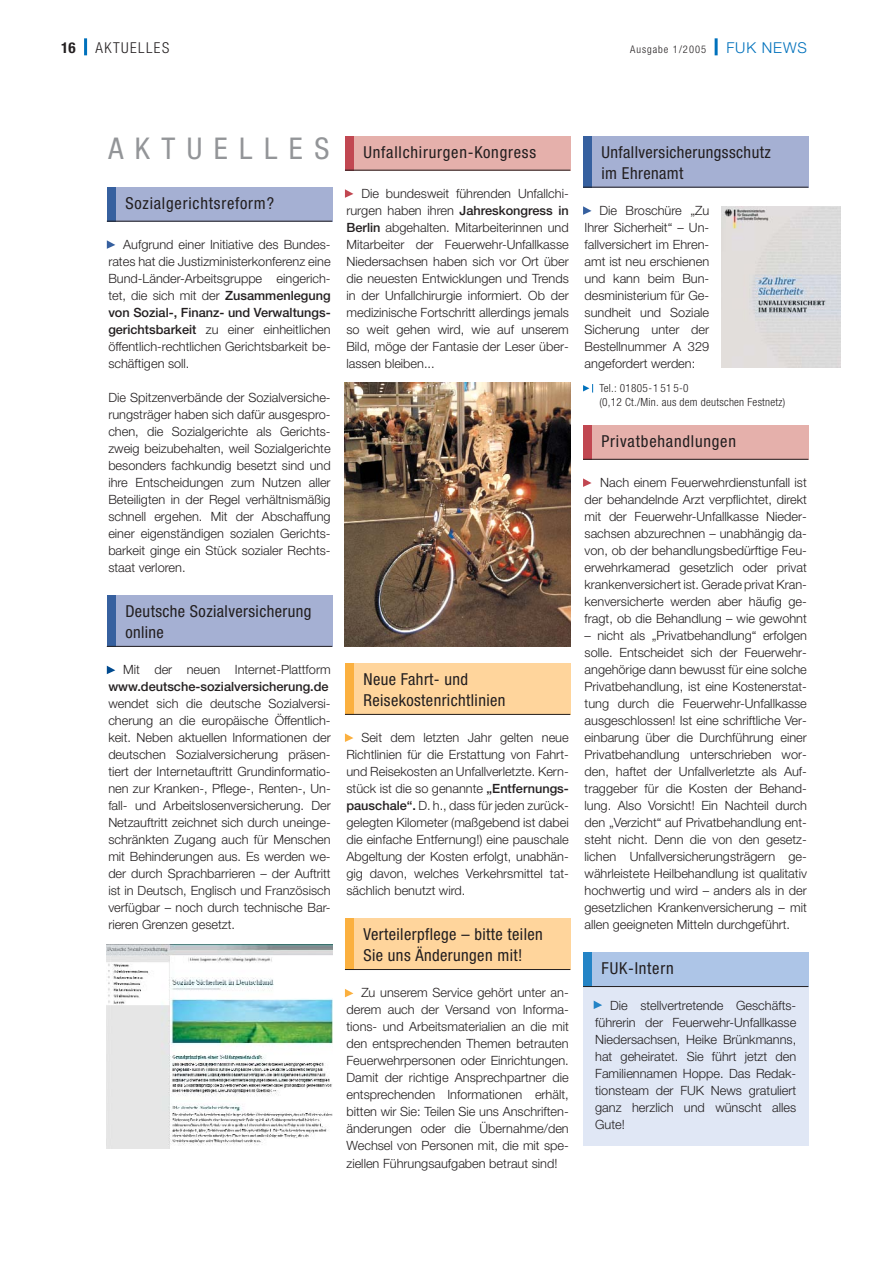
<style>
.page{position:relative;width:894px;height:1263px;background:#fff}
.page>*{position:absolute;margin:0;border:0;box-sizing:border-box;transform-origin:0 0}
.t1{font:condensed 30px "Helvetica Neue";letter-spacing:.385em;color:#939598}
.t2{font:condensed 16.5px/21px "Helvetica Neue";letter-spacing:.025em;color:#231f20}
.t3{font:condensed 16.5px "Helvetica Neue";letter-spacing:.05em;color:#231f20}
.t4{font:300 condensed 15px "Helvetica Neue";letter-spacing:.095em;color:#231f20}
.t5{font:300 15px "Helvetica Neue";letter-spacing:.055em;color:#0071bc}
.t6{font:700 condensed 15px "Helvetica Neue";color:#231f20}
.t7{font:300 12.75px/17px "Helvetica Neue";color:#231f20;text-align:justify}
.t8{font:500 12.75px "Helvetica Neue";color:#231f20}
.t9{font:300 condensed 11.25px/13.5px "Helvetica Neue";letter-spacing:.025em;color:#231f20}
.t10{font:300 condensed 10.5px "Helvetica Neue";letter-spacing:.095em;color:#231f20}
.s1{font-weight:500}
</style>
<div class="page">
<div style="left:583px;top:987px;width:225px;height:159px;background:#e0e7f5"></div>
<div style="left:583px;top:425px;width:225px;height:34px;background:#e5b0ab"></div>
<div style="left:583px;top:425px;width:9px;height:34px;background:#c14751"></div>
<hr style="left:583px;top:459px;width:225px;height:1px;background:#231f20">
<div style="left:345px;top:136px;width:225px;height:34px;background:#e5b0ab"></div>
<div style="left:345px;top:136px;width:8px;height:34px;background:#c14751"></div>
<hr style="left:345px;top:170px;width:225px;height:1px;background:#231f20">
<div style="left:583px;top:953px;width:225px;height:34px;background:#adc5e7"></div>
<div style="left:583px;top:953px;width:9px;height:34px;background:#2484c6"></div>
<hr style="left:583px;top:986px;width:225px;height:1px;background:#231f20">
<img style="left:107px;top:944px;width:225px;height:204px">
<svg style="left:107px;top:666px;width:8px;height:8px"></svg>
<svg style="left:594px;top:1001px;width:8px;height:8px"></svg>
<hr style="left:84px;top:38px;width:3px;height:17px;background:#0071bc">
<hr style="left:715px;top:38px;width:3px;height:17px;background:#0071bc">
<div style="left:107px;top:595px;width:225px;height:51px;background:#a5b0d3"></div>
<div style="left:107px;top:595px;width:8px;height:51px;background:#36609f"></div>
<hr style="left:107px;top:646px;width:225px;height:1px;background:#231f20">
<svg style="left:345px;top:989px;width:8px;height:8px"></svg>
<div style="left:345px;top:919px;width:225px;height:51px;background:#ffd59c"></div>
<div style="left:345px;top:919px;width:8px;height:51px;background:#fbb03f"></div>
<hr style="left:345px;top:969px;width:225px;height:1px;background:#231f20">
<svg style="left:345px;top:733px;width:8px;height:9px"></svg>
<div style="left:345px;top:663px;width:225px;height:51px;background:#ffd59c"></div>
<div style="left:345px;top:663px;width:8px;height:51px;background:#fbb03f"></div>
<hr style="left:345px;top:714px;width:225px;height:1px;background:#231f20">
<svg style="left:583px;top:206px;width:9px;height:9px"></svg>
<div style="left:583px;top:136px;width:225px;height:51px;background:#a5b0d3"></div>
<div style="left:583px;top:136px;width:9px;height:51px;background:#36609f"></div>
<hr style="left:583px;top:187px;width:225px;height:1px;background:#231f20">
<img style="left:345px;top:383px;width:225px;height:263px">
<div style="left:107px;top:187px;width:225px;height:34px;background:#a5b0d3"></div>
<div style="left:107px;top:187px;width:8px;height:34px;background:#36609f"></div>
<hr style="left:107px;top:221px;width:225px;height:1px;background:#231f20">
<svg style="left:107px;top:240px;width:8px;height:9px"></svg>
<svg style="left:345px;top:189px;width:8px;height:9px"></svg>
<svg style="left:583px;top:478px;width:9px;height:9px"></svg>
<img style="left:721px;top:206px;width:119px;height:162px">
<svg style="left:583px;top:384px;width:10px;height:9px"></svg>
<p class="t6" style="left:61px;top:42px;width:16px">16</p>
<p class="t4" style="left:96px;top:42px;width:75px">AKTUELLES</p>
<p class="t10" style="left:630px;top:45px;width:78px">Ausgabe 1/2005</p>
<p class="t5" style="left:726px;top:42px;width:82px">FUK NEWS</p>
<h1 class="t1" style="left:108px;top:138px;width:223px">AKTUELLES</h1>
<p class="t3" style="left:125px;top:197px;width:150px">Sozialgerichtsreform?</p>
<p class="t7" style="left:108px;top:237px;width:224px;text-indent:15px">Aufgrund einer Initiative des Bundes&shy;rates hat die Justizministerkonferenz eine Bund-Länder-Arbeitsgruppe eingerich&shy;tet, die sich mit der <span class="s1">Zusammenlegung von Sozial-, Finanz- und Verwaltungs&shy;gerichtsbarkeit</span> zu einer einheitlichen öffentlich-rechtlichen Gerichtsbarkeit be&shy;schäftigen soll.</p>
<p class="t7" style="left:108px;top:390px;width:224px">Die Spitzenverbände der Sozialversiche&shy;rungsträger haben sich dafür ausgespro&shy;chen, die Sozialgerichte als Gerichts&shy;zweig beizubehalten, weil Sozialgerichte besonders fachkundig besetzt sind und ihre Entscheidungen zum Nutzen aller Beteiligten in der Regel verhältnismäßig schnell ergehen. Mit der Abschaffung einer eigenständigen sozialen Gerichts&shy;barkeit ginge ein Stück sozialer Rechts&shy;staat verloren.</p>
<p class="t2" style="left:125px;top:602px;width:188px">Deutsche Sozialversicherung online</p>
<p class="t7" style="left:123px;top:662px;width:209px">Mit der neuen Internet-Plattform</p>
<p class="t8" style="left:108px;top:682px;width:222px">www.deutsche-sozialversicherung.de</p>
<p class="t7" style="left:108px;top:696px;width:224px">wendet sich die deutsche Sozialversi&shy;cherung an die europäische Öffentlich&shy;keit. Neben aktuellen Informationen der deutschen Sozialversicherung präsen&shy;tiert der Internetauftritt Grundinformatio&shy;nen zur Kranken-, Pflege-, Renten-, Un&shy;fall- und Arbeitslosenversicherung. Der Netzauftritt zeichnet sich durch uneinge&shy;schränkten Zugang auch für Menschen mit Behinderungen aus. Es werden we&shy;der durch Sprachbarrieren – der Auftritt ist in Deutsch, Englisch und Französisch verfügbar – noch durch technische Bar&shy;rieren Grenzen gesetzt.</p>
<p class="t3" style="left:363px;top:146px;width:174px">Unfallchirurgen-Kongress</p>
<p class="t7" style="left:346px;top:186px;width:224px;text-indent:15px">Die bundesweit führenden Unfallchi&shy;rurgen haben ihren <span class="s1">Jahreskongress in Berlin</span> abgehalten. Mitarbeiterinnen und Mitarbeiter der Feuerwehr-Unfallkasse Niedersachsen haben sich vor Ort über die neuesten Entwicklungen und Trends in der Unfallchirurgie informiert. Ob der medizinische Fortschritt allerdings jemals so weit gehen wird, wie auf unserem Bild, möge der Fantasie der Leser über&shy;lassen bleiben...</p>
<p class="t2" style="left:363px;top:670px;width:144px">Neue Fahrt- und<br>Reisekostenrichtlinien</p>
<p class="t7" style="left:346px;top:730px;width:224px;text-indent:15px">Seit dem letzten Jahr gelten neue Richtlinien für die Erstattung von Fahrt&shy;und Reisekosten an Unfallverletzte. Kern&shy;stück ist die so genannte <span class="s1">„Entfernungs&shy;pauschale“.</span> D. h., dass für jeden zurück&shy;gelegten Kilometer (maßgebend ist dabei die einfache Entfernung!) eine pauschale Abgeltung der Kosten erfolgt, unabhän&shy;gig davon, welches Verkehrsmittel tat&shy;sächlich benutzt wird.</p>
<p class="t2" style="left:363px;top:925px;width:181px">Verteilerpflege – bitte teilen<br>Sie uns Änderungen mit!</p>
<p class="t7" style="left:346px;top:986px;width:224px;text-indent:15px">Zu unserem Service gehört unter an&shy;derem auch der Versand von Informa&shy;tions- und Arbeitsmaterialien an die mit den entsprechenden Themen betrauten Feuerwehrpersonen oder Einrichtungen.<br>Damit der richtige Ansprechpartner die entsprechenden Informationen erhält, bitten wir Sie: Teilen Sie uns Anschriften&shy;änderungen oder die Übernahme/den Wechsel von Personen mit, die mit spe&shy;ziellen Führungsaufgaben betraut sind!</p>
<p class="t2" style="left:602px;top:143px;width:171px">Unfallversicherungsschutz im Ehrenamt</p>
<p class="t7" style="left:585px;top:203px;width:126px;text-indent:15px">Die Broschüre „Zu Ihrer Sicherheit“ – Un&shy;fallversichert im Ehren&shy;amt ist neu erschienen und kann beim Bun&shy;desministerium für Ge&shy;sundheit und Soziale Sicherung unter der Bestellnummer A 329 angefordert werden:</p>
<p class="t9" style="left:599px;top:383px;width:187px">Tel.: 01805-1 51 5-0<br>(0,12 Ct./Min. aus dem deutschen Festnetz)</p>
<p class="t3" style="left:602px;top:435px;width:136px">Privatbehandlungen</p>
<p class="t7" style="left:585px;top:475px;width:224px;text-indent:16px">Nach einem Feuerwehrdienstunfall ist der behandelnde Arzt verpflichtet, direkt mit der Feuerwehr-Unfallkasse Nieder&shy;sachsen abzurechnen – unabhängig da&shy;von, ob der behandlungsbedürftige Feu&shy;erwehrkamerad gesetzlich oder privat krankenversichert ist. Gerade privat Kran&shy;kenversicherte werden aber häufig ge&shy;fragt, ob die Behandlung – wie gewohnt</p>
<p class="t7" style="left:585px;top:628px;width:224px">– nicht als „Privatbehandlung“ erfolgen solle. Entscheidet sich der Feuerwehr&shy;angehörige dann bewusst für eine solche Privatbehandlung, ist eine Kostenerstat&shy;tung durch die Feuerwehr-Unfallkasse ausgeschlossen! Ist eine schriftliche Ver&shy;einbarung über die Durchführung einer Privatbehandlung unterschrieben wor&shy;den, haftet der Unfallverletzte als Auf&shy;traggeber für die Kosten der Behand&shy;lung. Also Vorsicht! Ein Nachteil durch den „Verzicht“ auf Privatbehandlung ent&shy;steht nicht. Denn die von den gesetz&shy;lichen Unfallversicherungsträgern ge&shy;währleistete Heilbehandlung ist qualitativ hochwertig und wird – anders als in der gesetzlichen Krankenversicherung – mit allen geeigneten Mitteln durchgeführt.</p>
<p class="t3" style="left:602px;top:963px;width:74px">FUK-Intern</p>
<p class="t7" style="left:595px;top:998px;width:203px;text-indent:15px">Die stellvertretende Geschäfts&shy;führerin der Feuerwehr-Unfallkasse Niedersachsen, Heike Brünkmanns, hat geheiratet. Sie führt jetzt den Familiennamen Hoppe. Das Redak&shy;tionsteam der FUK News gratuliert ganz herzlich und wünscht alles Gute!</p>
</div>
